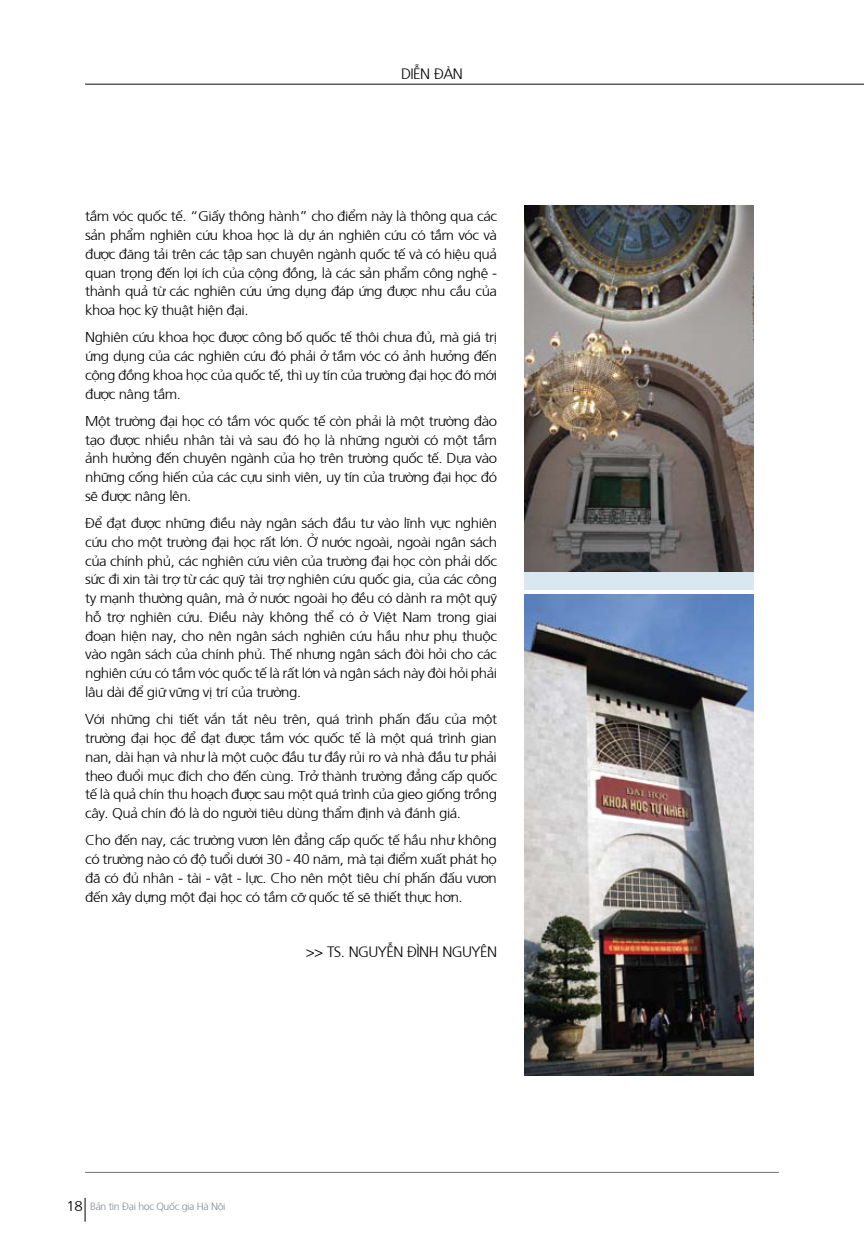
<style>
.page{position:relative;width:864px;height:1242px;background:#fff}
.page>*{position:absolute;margin:0;border:0;box-sizing:border-box;transform-origin:0 0}
.t1{font:300 15px "Frutiger";letter-spacing:-.04em;color:#000}
.t2{font:300 14.25px/18.8px "Frutiger";letter-spacing:-.03em;color:#000;text-align:justify;scale:1.05 1}
.t3{font:300 10.5px "Frutiger";letter-spacing:-.03em;color:#828b92}
.s1{font-size:14.25px;color:#000}
</style>
<div class="page">
<img style="left:524px;top:206px;width:229px;height:367px">
<div style="left:524px;top:573px;width:229px;height:17px;background:#d9e7f0"></div>
<img style="left:524px;top:594px;width:229px;height:481px">
<hr style="left:85px;top:1172px;width:693px;height:1px;background:#6d6f71">
<svg style="left:85px;top:1198px;width:1px;height:23px"></svg>
<hr style="left:85px;top:84px;width:778px;height:1px;background:#0d0c0d">
<p class="t1" style="left:401px;top:64px;width:63px">DIỄN ĐÀN</p>
<p class="t2" style="left:85px;top:206px;width:393px">tầm vóc quốc tế. “Giấy thông hành” cho điểm này là thông qua các sản phẩm nghiên cứu khoa học là dự án nghiên cứu có tầm vóc và được đăng tải trên các tập san chuyên ngành quốc tế và có hiệu quả quan trọng đến lợi ích của cộng đồng, là các sản phẩm công nghệ - thành quả từ các nghiên cứu ứng dụng đáp ứng được nhu cầu của khoa học kỹ thuật hiện đại.</p>
<p class="t2" style="left:85px;top:327px;width:394px">Nghiên cứu khoa học được công bố quốc tế thôi chưa đủ, mà giá trị ứng dụng của các nghiên cứu đó phải ở tầm vóc có ảnh hưởng đến cộng đồng khoa học của quốc tế, thì uy tín của trường đại học đó mới được nâng tầm.</p>
<p class="t2" style="left:85px;top:410px;width:394px">Một trường đại học có tầm vóc quốc tế còn phải là một trường đào tạo được nhiều nhân tài và sau đó họ là những người có một tầm ảnh hưởng đến chuyên ngành của họ trên trường quốc tế. Dựa vào những cống hiến của các cựu sinh viên, uy tín của trường đại học đó sẽ được nâng lên.</p>
<p class="t2" style="left:85px;top:513px;width:393px">Để đạt được những điều này ngân sách đầu tư vào lĩnh vực nghiên cứu cho một trường đại học rất lớn. Ở nước ngoài, ngoài ngân sách của chính phủ, các nghiên cứu viên của trường đại học còn phải dốc sức đi xin tài trợ từ các quỹ tài trợ nghiên cứu quốc gia, của các công ty mạnh thường quân, mà ở nước ngoài họ đều có dành ra một quỹ hỗ trợ nghiên cứu. Điều này không thể có ở Việt Nam trong giai đoạn hiện nay, cho nên ngân sách nghiên cứu hầu như phụ thuộc vào ngân sách của chính phủ. Thế nhưng ngân sách đòi hỏi cho các nghiên cứu có tầm vóc quốc tế là rất lớn và ngân sách này đòi hỏi phải lâu dài để giữ vững vị trí của trường.</p>
<p class="t2" style="left:85px;top:709px;width:393px">Với những chi tiết vắn tắt nêu trên, quá trình phấn đấu của một trường đại học để đạt được tầm vóc quốc tế là một quá trình gian nan, dài hạn và như là một cuộc đầu tư đầy rủi ro và nhà đầu tư phải theo đuổi mục đích cho đến cùng. Trở thành trường đẳng cấp quốc tế là quả chín thu hoạch được sau một quá trình của gieo giống trồng cây. Quả chín đó là do người tiêu dùng thẩm định và đánh giá.</p>
<p class="t2" style="left:85px;top:830px;width:393px">Cho đến nay, các trường vươn lên đẳng cấp quốc tế hầu như không có trường nào có độ tuổi dưới 30 - 40 năm, mà tại điểm xuất phát họ đã có đủ nhân - tài - vật - lực. Cho nên một tiêu chí phấn đấu vươn đến xây dựng một đại học có tầm cỡ quốc tế sẽ thiết thực hơn.</p>
<p class="t1" style="left:305px;top:941px;width:82px">&gt;&gt; TS. Ng uyễn</p>
<p class="t1" style="left:407px;top:941px;width:89px">Đình Ng uyên</p>
<p class="t3" style="left:67px;top:1198px;width:160px"><span class="s1">18</span> Bản tin Đại học Quốc gia Hà Nội</p>
</div>
